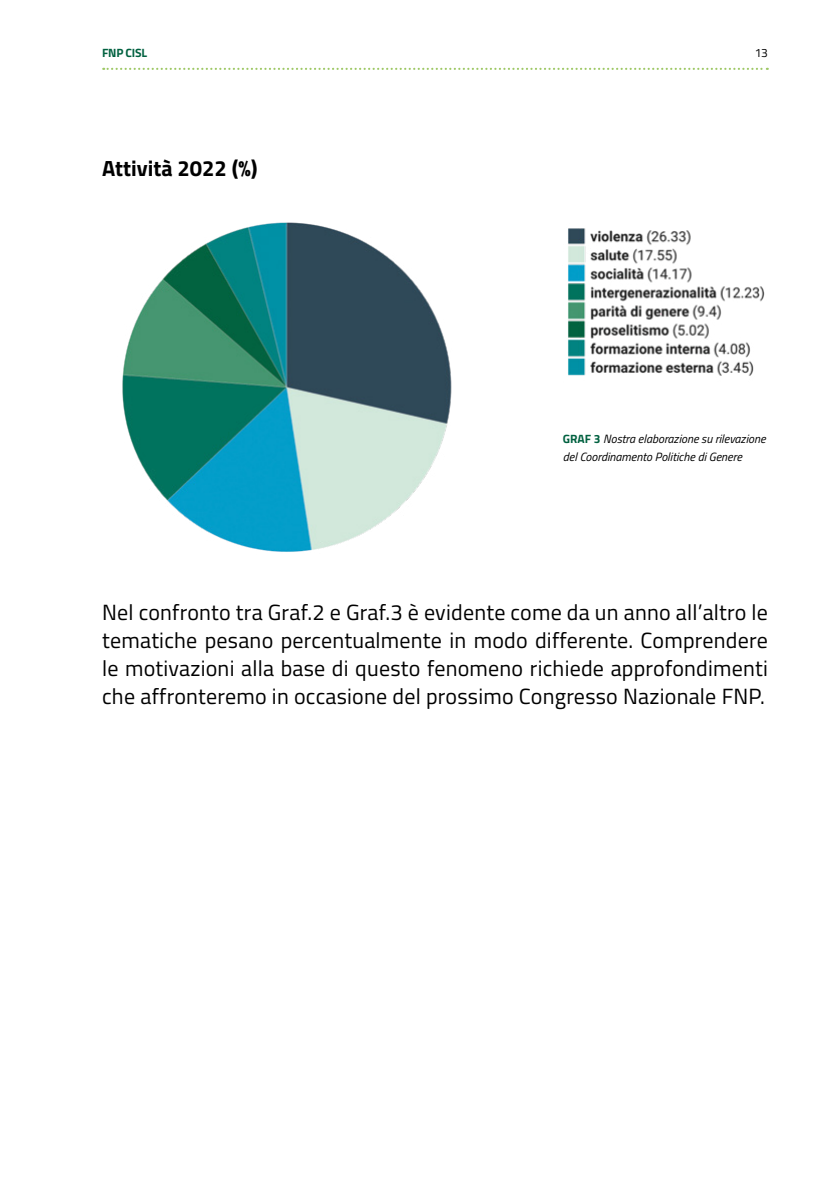
<style>
.page{position:relative;width:840px;height:1191px;background:#fff}
.page>*{position:absolute;margin:0;border:0;box-sizing:border-box;transform-origin:0 0}
.t1{font:22px/28px "Titillium Web";letter-spacing:.01em;color:#000;text-align:justify}
.t2{font:700 22px "Titillium Web";color:#000}
.t3{font:italic 12px/18px "Titillium Web";color:#000}
.t4{font:700 12px "Titillium Web";letter-spacing:-.02em;color:#016140}
.t5{font:12px "Titillium Web";color:#000}
.s1{font-weight:700;font-style:normal;color:#016140}
</style>
<div class="page">
<svg style="left:103px;top:68px;width:664px;height:2px"></svg>
<img style="left:122px;top:222px;width:330px;height:330px">
<img style="left:568px;top:228px;width:197px;height:148px">
<p class="t4" style="left:102px;top:43px;width:46px">FNP CISL</p>
<p class="t5" style="left:754px;top:44px;width:15px">13</p>
<p class="t2" style="left:102px;top:151px;width:157px">Attività 2022 (%)</p>
<p class="t3" style="left:562px;top:429px;width:204px"><span class="s1">GRAF 3</span> Nostra elaborazione su rilevazione del Coordinamento Politiche di Genere</p>
<p class="t1" style="left:102px;top:597px;width:667px">Nel confronto tra Graf.2 e Graf.3 è evidente come da un anno all’altro le tematiche pesano percentualmente in modo differente. Comprendere le motivazioni alla base di questo fenomeno richiede approfondimenti che affronteremo in occasione del prossimo Congresso Nazionale FNP.</p>
</div>
